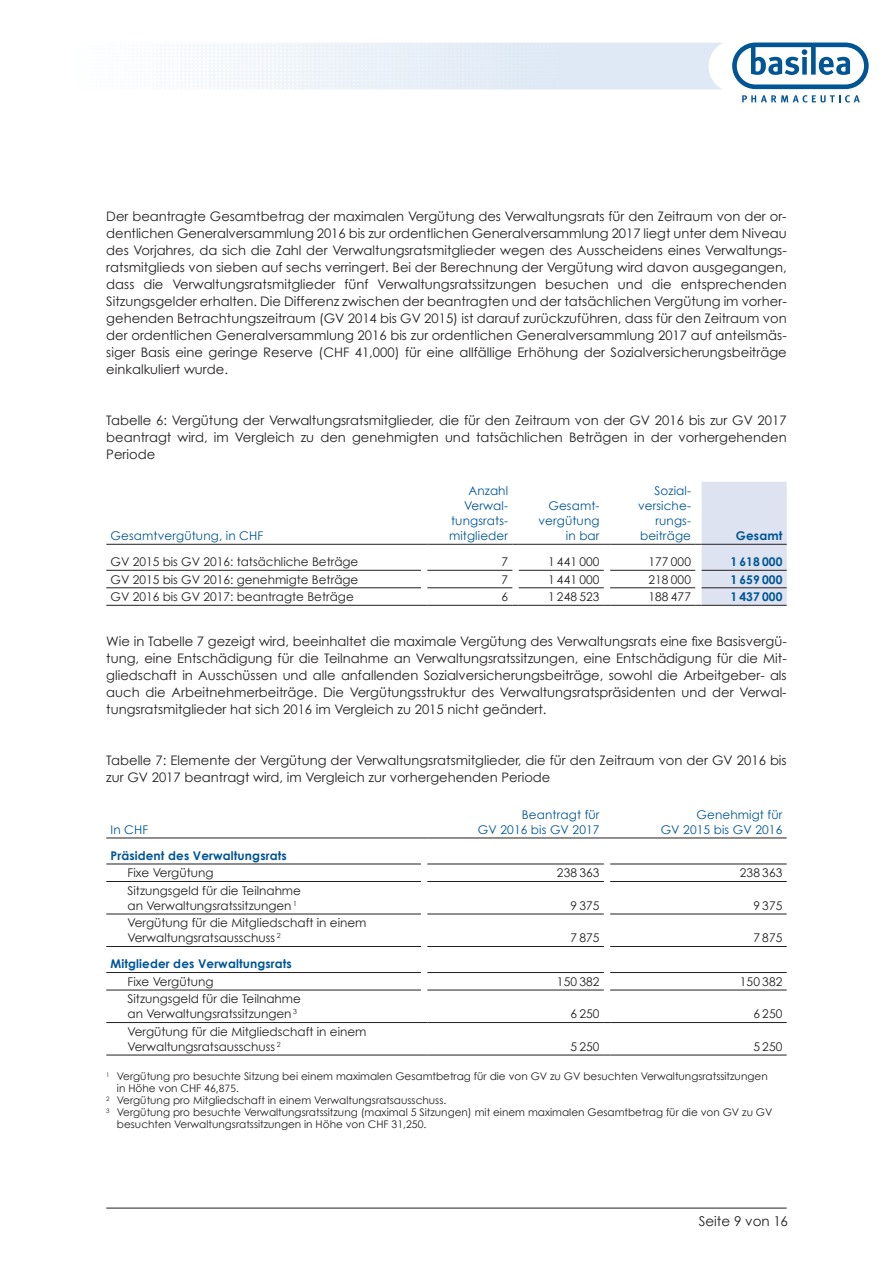
<style>
.page{position:relative;width:893px;height:1263px;background:#fff}
.page>*{position:absolute;margin:0;border:0;box-sizing:border-box;transform-origin:0 0}
.t1{font:13.5px "Century Gothic";color:#231f20}
.t2{font:13.2px/17px "Century Gothic";color:#231f20;text-align:justify}
.t3{font:12px/15px "Century Gothic";color:#231f20}
.t4{font:12px/15px "Century Gothic";letter-spacing:.01em;color:#005595;text-align:right}
.t5{font:700 12px "Century Gothic";letter-spacing:.01em;color:#005595}
.t6{font:10.5px "Century Gothic";color:#231f20}
.s1{font-family:"Frutiger LT Std";font-weight:300}
</style>
<div class="page">
<hr style="left:106px;top:1208px;width:681px;height:1px;background:#231f20">
<svg style="left:195px;top:43px;width:527px;height:46px"></svg>
<svg style="left:732px;top:43px;width:137px;height:46px"></svg>
<svg style="left:742px;top:95px;width:118px;height:8px"></svg>
<hr style="left:106px;top:544px;width:315px;height:1px;background:#231f20">
<hr style="left:427px;top:544px;width:85px;height:1px;background:#231f20">
<hr style="left:519px;top:544px;width:85px;height:1px;background:#231f20">
<hr style="left:610px;top:544px;width:85px;height:1px;background:#231f20">
<hr style="left:106px;top:570px;width:315px;height:1px;background:#231f20">
<hr style="left:106px;top:587px;width:315px;height:1px;background:#231f20">
<hr style="left:427px;top:570px;width:85px;height:1px;background:#231f20">
<hr style="left:519px;top:570px;width:85px;height:1px;background:#231f20">
<hr style="left:610px;top:570px;width:85px;height:1px;background:#231f20">
<hr style="left:610px;top:587px;width:85px;height:1px;background:#231f20">
<hr style="left:610px;top:605px;width:85px;height:1px;background:#231f20">
<hr style="left:519px;top:587px;width:85px;height:1px;background:#231f20">
<hr style="left:519px;top:605px;width:85px;height:1px;background:#231f20">
<hr style="left:427px;top:587px;width:85px;height:1px;background:#231f20">
<hr style="left:427px;top:605px;width:85px;height:1px;background:#231f20">
<hr style="left:106px;top:605px;width:315px;height:1px;background:#231f20">
<svg style="left:695px;top:482px;width:92px;height:124px;background:#d9dfea"></svg>
<hr style="left:106px;top:946px;width:315px;height:1px;background:#231f20">
<hr style="left:427px;top:946px;width:177px;height:1px;background:#231f20">
<hr style="left:610px;top:946px;width:177px;height:1px;background:#231f20">
<hr style="left:106px;top:972px;width:315px;height:1px;background:#231f20">
<hr style="left:427px;top:972px;width:177px;height:1px;background:#231f20">
<hr style="left:610px;top:972px;width:177px;height:1px;background:#231f20">
<hr style="left:106px;top:914px;width:315px;height:1px;background:#231f20">
<hr style="left:106px;top:990px;width:315px;height:1px;background:#231f20">
<hr style="left:427px;top:914px;width:177px;height:1px;background:#231f20">
<hr style="left:427px;top:990px;width:177px;height:1px;background:#231f20">
<hr style="left:610px;top:914px;width:177px;height:1px;background:#231f20">
<hr style="left:610px;top:990px;width:177px;height:1px;background:#231f20">
<hr style="left:106px;top:837px;width:315px;height:1px;background:#231f20">
<hr style="left:106px;top:864px;width:315px;height:1px;background:#231f20">
<hr style="left:427px;top:837px;width:177px;height:1px;background:#231f20">
<hr style="left:427px;top:864px;width:177px;height:1px;background:#231f20">
<hr style="left:610px;top:837px;width:177px;height:1px;background:#231f20">
<hr style="left:610px;top:864px;width:177px;height:1px;background:#231f20">
<hr style="left:427px;top:1022px;width:177px;height:1px;background:#231f20">
<hr style="left:610px;top:1022px;width:177px;height:1px;background:#231f20">
<hr style="left:427px;top:1055px;width:177px;height:1px;background:#231f20">
<hr style="left:610px;top:1055px;width:177px;height:1px;background:#231f20">
<hr style="left:106px;top:881px;width:315px;height:1px;background:#231f20">
<hr style="left:427px;top:881px;width:177px;height:1px;background:#231f20">
<hr style="left:610px;top:881px;width:177px;height:1px;background:#231f20">
<hr style="left:106px;top:1022px;width:315px;height:1px;background:#231f20">
<hr style="left:106px;top:1055px;width:315px;height:1px;background:#231f20">
<p class="t2" style="left:106px;top:208px;width:682px">Der beantragte Gesamtbetrag der maximalen Vergütung des Verwaltungsrats für den Zeitraum von der or&shy;dentlichen Generalversammlung 2016 bis zur ordentlichen Generalversammlung 2017 liegt unter dem Niveau des Vorjahres, da sich die Zahl der Verwaltungsratsmitglieder wegen des Ausscheidens eines Verwaltungs&shy;ratsmitglieds von sieben auf sechs verringert. Bei der Berechnung der Vergütung wird davon ausgegangen, dass die Verwaltungsratsmitglieder fünf Verwaltungsratssitzungen besuchen und die entsprechenden Sitzungsgelder erhalten. Die Differenz zwischen der beantragten und der tatsächlichen Vergütung im vorher&shy;gehenden Betrachtungszeitraum (GV 2014 bis GV 2015) ist darauf zurückzuführen, dass für den Zeitraum von der ordentlichen Generalversammlung 2016 bis zur ordentlichen Generalversammlung 2017 auf anteilsmäs&shy;siger Basis eine geringe Reserve (CHF 41,000) für eine allfällige Erhöhung der Sozialversicherungsbeiträge einkalkuliert wurde.</p>
<p class="t2" style="left:106px;top:412px;width:682px">Tabelle 6: Vergütung der Verwaltungsratsmitglieder, die für den Zeitraum von der GV 2016 bis zur GV 2017 beantragt wird, im Vergleich zu den genehmigten und tatsächlichen Beträgen in der vorhergehenden Periode</p>
<p class="t4" style="left:111px;top:528px;width:154px">Gesamtvergütung, in CHF</p>
<p class="t4" style="left:449px;top:483px;width:61px">Anzahl<br>Verwal&shy;tungsrats&shy;mitglieder</p>
<p class="t4" style="left:538px;top:498px;width:63px">Gesamt&shy;vergütung in bar</p>
<p class="t4" style="left:638px;top:483px;width:54px">Sozial&shy;versiche&shy;rungs&shy;beiträge</p>
<p class="t5" style="left:736px;top:528px;width:48px">Gesamt</p>
<p class="t3" style="left:111px;top:554px;width:249px">GV 2015 bis GV 2016: tatsächliche Beträge</p>
<p class="t3" style="left:501px;top:554px;width:8px">7</p>
<p class="t3" style="left:548px;top:554px;width:53px">1 441 000</p>
<p class="t3" style="left:648px;top:554px;width:44px">177 000</p>
<p class="t5" style="left:730px;top:554px;width:54px">1 618 000</p>
<p class="t3" style="left:111px;top:571px;width:249px">GV 2015 bis GV 2016: genehmigte Beträge</p>
<p class="t3" style="left:501px;top:571px;width:8px">7</p>
<p class="t3" style="left:548px;top:571px;width:53px">1 441 000</p>
<p class="t3" style="left:648px;top:571px;width:44px">218 000</p>
<p class="t5" style="left:730px;top:572px;width:54px">1 659 000</p>
<p class="t3" style="left:111px;top:589px;width:245px">GV 2016 bis GV 2017: beantragte Beträge</p>
<p class="t3" style="left:501px;top:589px;width:8px">6</p>
<p class="t3" style="left:548px;top:589px;width:53px">1 248 523</p>
<p class="t3" style="left:648px;top:589px;width:44px">188 477</p>
<p class="t5" style="left:730px;top:589px;width:54px">1 437 000</p>
<p class="t2" style="left:106px;top:633px;width:682px">Wie in Tabelle 7 gezeigt wird, beeinhaltet die maximale Vergütung des Verwaltungsrats eine fixe Basisvergü&shy;tung, eine Entschädigung für die Teilnahme an Verwaltungsratssitzungen, eine Entschädigung für die Mit&shy;gliedschaft in Ausschüssen und alle anfallenden Sozialversicherungsbeiträge, sowohl die Arbeitgeber- als auch die Arbeitnehmerbeiträge. Die Vergütungsstruktur des Verwaltungsratspräsidenten und der Verwal&shy;tungsratsmitglieder hat sich 2016 im Vergleich zu 2015 nicht geändert.</p>
<p class="t2" style="left:106px;top:752px;width:682px">Tabelle 7: Elemente der Vergütung der Verwaltungsratsmitglieder, die für den Zeitraum von der GV 2016 bis zur GV 2017 beantragt wird, im Vergleich zur vorhergehenden Periode</p>
<p class="t4" style="left:111px;top:822px;width:39px">In CHF</p>
<p class="t4" style="left:478px;top:807px;width:123px">Beantragt für<br>GV 2016 bis GV 2017</p>
<p class="t4" style="left:661px;top:807px;width:123px">Genehmigt für<br>GV 2015 bis GV 2016</p>
<p class="t5" style="left:111px;top:848px;width:178px">Präsident des Verwaltungsrats</p>
<p class="t3" style="left:128px;top:865px;width:87px">Fixe Vergütung</p>
<p class="t3" style="left:557px;top:865px;width:44px">238 363</p>
<p class="t3" style="left:740px;top:865px;width:44px">238 363</p>
<p class="t3" style="left:128px;top:883px;width:175px">Sitzungsgeld für die Teilnahme an Verwaltungsratssitzungen <sup>1</sup></p>
<p class="t3" style="left:570px;top:898px;width:31px">9 375</p>
<p class="t3" style="left:753px;top:898px;width:31px">9 375</p>
<p class="t3" style="left:128px;top:915px;width:240px">Vergütung für die Mitgliedschaft in einem<br>Verwaltungsratsausschuss <sup>2</sup></p>
<p class="t3" style="left:570px;top:930px;width:31px">7 875</p>
<p class="t3" style="left:753px;top:930px;width:31px">7 875</p>
<p class="t5" style="left:111px;top:956px;width:183px">Mitglieder des Verwaltungsrats</p>
<p class="t3" style="left:128px;top:974px;width:87px">Fixe Vergütung</p>
<p class="t3" style="left:557px;top:974px;width:44px">150 382</p>
<p class="t3" style="left:740px;top:974px;width:44px">150 382</p>
<p class="t3" style="left:128px;top:991px;width:175px">Sitzungsgeld für die Teilnahme an Verwaltungsratssitzungen <sup>3</sup></p>
<p class="t3" style="left:570px;top:1006px;width:31px">6 250</p>
<p class="t3" style="left:753px;top:1006px;width:31px">6 250</p>
<p class="t3" style="left:128px;top:1024px;width:240px">Vergütung für die Mitgliedschaft in einem<br>Verwaltungsratsausschuss <sup>2</sup></p>
<p class="t3" style="left:570px;top:1039px;width:31px">5 250</p>
<p class="t3" style="left:753px;top:1039px;width:31px">5 250</p>
<p class="t6" style="left:106px;top:1070px;width:663px"><sup>1</sup> Vergütung pro besuchte Sitzung bei einem maximalen Gesamtbetrag für die von GV zu GV besuchten Verwaltungsratssitzungen</p>
<p class="t6" style="left:117px;top:1082px;width:124px">in Höhe von CHF 46<span class="s1">,875</span>.</p>
<p class="t6" style="left:106px;top:1094px;width:341px"><sup>2</sup> Vergütung pro Mitgliedschaft in einem Verwaltungsratsausschuss.</p>
<p class="t6" style="left:106px;top:1106px;width:668px"><sup>3</sup> Vergütung pro besuchte Verwaltungsratssitzung (maximal 5 Sitzungen) mit einem maximalen Gesamtbetrag für die von GV zu GV</p>
<p class="t6" style="left:117px;top:1118px;width:311px">besuchten Verwaltungsratssitzungen in Höhe von CHF 31,250.</p>
<p class="t1" style="left:699px;top:1213px;width:91px">Seite 9 von 16</p>
</div>
